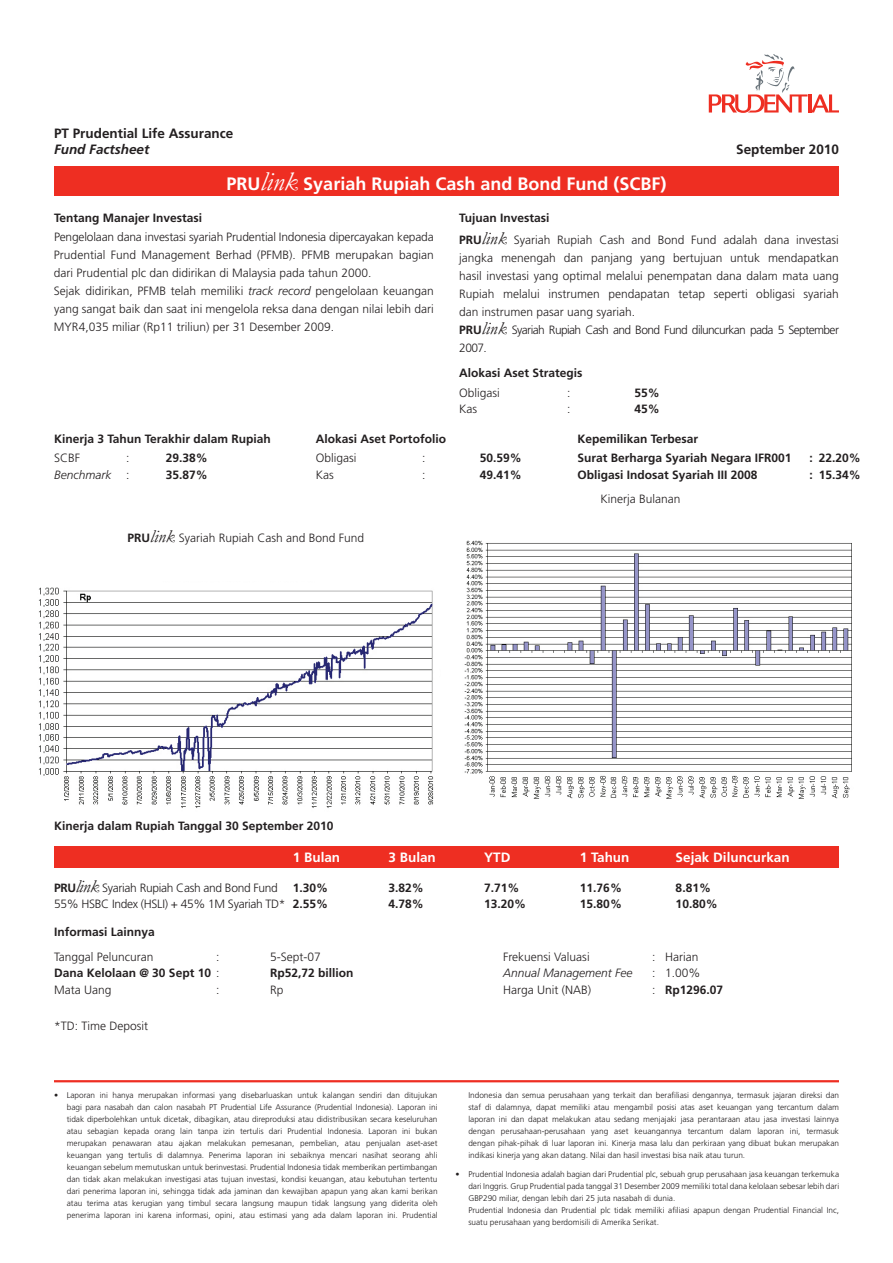
<style>
.page{position:relative;width:893px;height:1263px;background:#fff}
.page>*{position:absolute;margin:0;border:0;box-sizing:border-box;transform-origin:0 0}
.t1{font:700 18px "Frutiger";color:#fff}
.t2{font:700 13.5px "Frutiger";color:#231f20}
.t3{font:700 13.5px "Frutiger";color:#fff}
.t4{font:italic 700 13.5px "Frutiger";color:#231f20}
.t5{font:300 12px/18px "Frutiger";color:#231f20}
.t6{font:700 12px/16.5px "Frutiger";color:#231f20}
.t7{font:300 12px/16.5px "Frutiger";letter-spacing:-.025em;color:#231f20}
.t8{font:italic 300 12px/16.5px "Frutiger";color:#231f20;text-align:right}
.t9{font:300 8.25px/12px "Frutiger";color:#231f20;text-align:justify}
.s1{font-family:"Garamond";font-weight:400;font-style:italic;font-size:27px}
.s2{font-style:italic}
.s3{font-weight:700}
.s4{font-family:"Garamond";font-weight:400;font-style:italic;font-size:18px}
.s5{font-style:normal}
.s6{font-weight:300}
</style>
<div class="page">
<hr style="left:54px;top:1080px;width:785px;height:2px;background:#ee2e22">
<svg style="left:709px;top:54px;width:130px;height:59px"></svg>
<div style="left:54px;top:166px;width:785px;height:30px;background:#ee2e22"></div>
<div style="left:54px;top:846px;width:785px;height:21px;background:#ee2e22"></div>
<img style="left:39px;top:587px;width:395px;height:221px">
<img style="left:464px;top:540px;width:388px;height:259px">
<h2 class="t2" style="left:54px;top:125px;width:181px">PT Prudential Life Assurance</h2>
<h2 class="t4" style="left:54px;top:141px;width:97px">Fund Factsheet</h2>
<h1 class="t1" style="left:227px;top:173px;width:441px">PRU<span class="s1">link</span> Syariah Rupiah Cash and Bond Fund (SCBF)</h1>
<h3 class="t6" style="left:54px;top:209px;width:150px">Tentang Manajer Investasi</h3>
<p class="t5" style="left:54px;top:228px;width:381px">Pengelolaan dana investasi syariah Prudential Indonesia dipercayakan kepada Prudential Fund Management Berhad (PFMB). PFMB merupakan bagian dari Prudential plc dan didirikan di Malaysia pada tahun 2000.<br>Sejak didirikan, PFMB telah memiliki <span class="s2">track record</span> pengelolaan keuangan yang sangat baik dan saat ini mengelola reksa dana dengan nilai lebih dari MYR4,035 miliar (Rp11 triliun) per 31 Desember 2009.</p>
<h2 class="t2" style="left:736px;top:141px;width:104px">September 2010</h2>
<h3 class="t5" style="left:459px;top:207px;width:381px;line-height:21.9px"><span class="s3">Tujuan Investasi<br>PRU</span><span class="s4">link</span> Syariah Rupiah Cash and Bond Fund adalah dana investasi</h3>
<p class="t5" style="left:459px;top:249px;width:381px">jangka menengah dan panjang yang bertujuan untuk mendapatkan hasil investasi yang optimal melalui penempatan dana dalam mata uang Rupiah melalui instrumen pendapatan tetap seperti obligasi syariah dan instrumen pasar uang syariah.<br><span class="s3">PRU</span><span class="s4">link</span> Syariah Rupiah Cash and Bond Fund diluncurkan pada 5 September 2007.</p>
<h3 class="t6" style="left:459px;top:365px;width:125px">Alokasi Aset Strategis</h3>
<h3 class="t5" style="left:459px;top:384px;width:42px">Obligasi</h3>
<h3 class="t5" style="left:567px;top:384px;width:5px">:</h3>
<h3 class="t6" style="left:635px;top:384px;width:27px">55%</h3>
<h3 class="t5" style="left:459px;top:400px;width:19px">Kas</h3>
<h3 class="t5" style="left:567px;top:400px;width:5px">:</h3>
<h3 class="t6" style="left:635px;top:401px;width:27px">45%</h3>
<h3 class="t6" style="left:54px;top:430px;width:218px">Kinerja 3 Tahun Terakhir dalam Rupiah</h3>
<h3 class="t6" style="left:316px;top:430px;width:132px">Alokasi Aset Portofolio</h3>
<h3 class="t6" style="left:577px;top:430px;width:122px">Kepemilikan Terbesar</h3>
<h3 class="t8" style="left:54px;top:450px;width:77px"><span class="s5">:<br></span>Benchmark <span class="s5">:</span></h3>
<h3 class="t5" style="left:316px;top:449px;width:42px">Obligasi</h3>
<h3 class="t5" style="left:422px;top:449px;width:5px">:</h3>
<h3 class="t6" style="left:166px;top:450px;width:44px">29.38%<br>35.87%</h3>
<h3 class="t6" style="left:577px;top:450px;width:216px">Surat Berharga Syariah Negara IFR001</h3>
<h3 class="t6" style="left:810px;top:450px;width:53px">: 22.20%</h3>
<h3 class="t5" style="left:54px;top:449px;width:28px">SCBF</h3>
<h3 class="t6" style="left:480px;top:450px;width:44px">50.59%<br>49.41%</h3>
<h3 class="t6" style="left:577px;top:467px;width:182px">Obligasi Indosat Syariah III 2008</h3>
<h3 class="t6" style="left:810px;top:467px;width:53px">: 15.34%</h3>
<h3 class="t5" style="left:316px;top:466px;width:19px">Kas</h3>
<h3 class="t5" style="left:422px;top:466px;width:5px">:</h3>
<h3 class="t5" style="left:128px;top:529px;width:238px"><span class="s3">PRU</span><span class="s4">link</span> Syariah Rupiah Cash and Bond Fund</h3>
<h3 class="t6" style="left:54px;top:817px;width:281px">Kinerja dalam Rupiah Tanggal 30 September 2010</h3>
<h3 class="t5" style="left:600px;top:490px;width:82px">Kinerja Bulanan</h3>
<h3 class="t7" style="left:54px;top:879px;width:233px"><span class="s3">PRU</span><span class="s4">link</span> Syariah Rupiah Cash and Bond Fund<br>55% HSBC Index (HSLI) + 45% 1M Syariah TD*</h3>
<h2 class="t3" style="left:293px;top:849px;width:49px">1 Bulan</h2>
<h2 class="t3" style="left:389px;top:849px;width:49px">3 Bulan</h2>
<h2 class="t3" style="left:484px;top:849px;width:28px">YTD</h2>
<h2 class="t3" style="left:580px;top:849px;width:51px">1 Tahun</h2>
<h2 class="t3" style="left:676px;top:849px;width:116px">Sejak Diluncurkan</h2>
<h3 class="t6" style="left:293px;top:879px;width:37px">1.30%<br>2.55%</h3>
<h3 class="t6" style="left:389px;top:879px;width:37px">3.82%<br>4.78%</h3>
<h3 class="t6" style="left:484px;top:879px;width:44px">7.71%<br>13.20%</h3>
<h3 class="t6" style="left:580px;top:879px;width:44px">11.76%<br>15.80%</h3>
<h3 class="t6" style="left:676px;top:879px;width:44px">8.81%<br>10.80%</h3>
<h3 class="t6" style="left:54px;top:924px;width:102px">Informasi Lainnya</h3>
<h3 class="t5" style="left:54px;top:948px;width:101px">Tanggal Peluncuran</h3>
<h3 class="t5" style="left:216px;top:948px;width:5px">:</h3>
<h3 class="t5" style="left:270px;top:948px;width:52px">5-Sept-07</h3>
<h3 class="t6" style="left:54px;top:965px;width:167px">Dana Kelolaan @ 30 Sept 10 <span class="s6">:</span></h3>
<h3 class="t6" style="left:270px;top:965px;width:85px">Rp52,72 billion</h3>
<h3 class="t5" style="left:54px;top:981px;width:59px">Mata Uang</h3>
<h3 class="t5" style="left:216px;top:981px;width:5px">:</h3>
<h3 class="t5" style="left:270px;top:981px;width:15px">Rp</h3>
<h3 class="t5" style="left:54px;top:1016px;width:96px">*TD: Time Deposit</h3>
<h3 class="t5" style="left:503px;top:948px;width:88px">Frekuensi Valuasi</h3>
<h3 class="t5" style="left:652px;top:948px;width:48px">: Harian</h3>
<h3 class="t8" style="left:503px;top:965px;width:131px">Annual Management Fee</h3>
<h3 class="t5" style="left:652px;top:964px;width:50px">: 1.00%</h3>
<h3 class="t5" style="left:503px;top:981px;width:90px">Harga Unit (NAB)</h3>
<h3 class="t6" style="left:652px;top:981px;width:73px"><span class="s6">:</span> Rp1296.07</h3>
<p class="t9" style="left:67px;top:1089px;width:372px;text-indent:-13px">• Laporan ini hanya merupakan informasi yang disebarluaskan untuk kalangan sendiri dan ditujukan bagi para nasabah dan calon nasabah PT Prudential Life Assurance (Prudential Indonesia). Laporan ini tidak diperbolehkan untuk dicetak, dibagikan, atau direproduksi atau didistribusikan secara keseluruhan atau sebagian kepada orang lain tanpa izin tertulis dari Prudential Indonesia. Laporan ini bukan merupakan penawaran atau ajakan melakukan pemesanan, pembelian, atau penjualan aset-aset keuangan yang tertulis di dalamnya. Penerima laporan ini sebaiknya mencari nasihat seorang ahli keuangan sebelum memutuskan untuk berinvestasi. Prudential Indonesia tidak memberikan pertimbangan dan tidak akan melakukan investigasi atas tujuan investasi, kondisi keuangan, atau kebutuhan tertentu dari penerima laporan ini, sehingga tidak ada jaminan dan kewajiban apapun yang akan kami berikan atau terima atas kerugian yang timbul secara langsung maupun tidak langsung yang diderita oleh penerima laporan ini karena informasi, opini, atau estimasi yang ada dalam laporan ini. Prudential</p>
<p class="t9" style="left:468px;top:1089px;width:372px">Indonesia dan semua perusahaan yang terkait dan berafiliasi dengannya, termasuk jajaran direksi dan staf di dalamnya, dapat memiliki atau mengambil posisi atas aset keuangan yang tercantum dalam laporan ini dan dapat melakukan atau sedang menjajaki jasa perantaraan atau jasa investasi lainnya dengan perusahaan-perusahaan yang aset keuangannya tercantum dalam laporan ini, termasuk dengan pihak-pihak di luar laporan ini. Kinerja masa lalu dan perkiraan yang dibuat bukan merupakan indikasi kinerja yang akan datang. Nilai dan hasil investasi bisa naik atau turun.</p>
<p class="t9" style="left:468px;top:1168px;width:372px;text-align:left;text-indent:-13px">• Prudential Indonesia adalah bagian dari Prudential plc, sebuah grup perusahaan jasa keuangan terkemuka dari Inggris. Grup Prudential pada tanggal 31 Desember 2009 memiliki total dana kelolaan sebesar lebih dari GBP290 miliar, dengan lebih dari 25 juta nasabah di dunia.<br>Prudential Indonesia dan Prudential plc tidak memiliki afiliasi apapun dengan Prudential Financial Inc, suatu perusahaan yang berdomisili di Amerika Serikat.</p>
</div>
